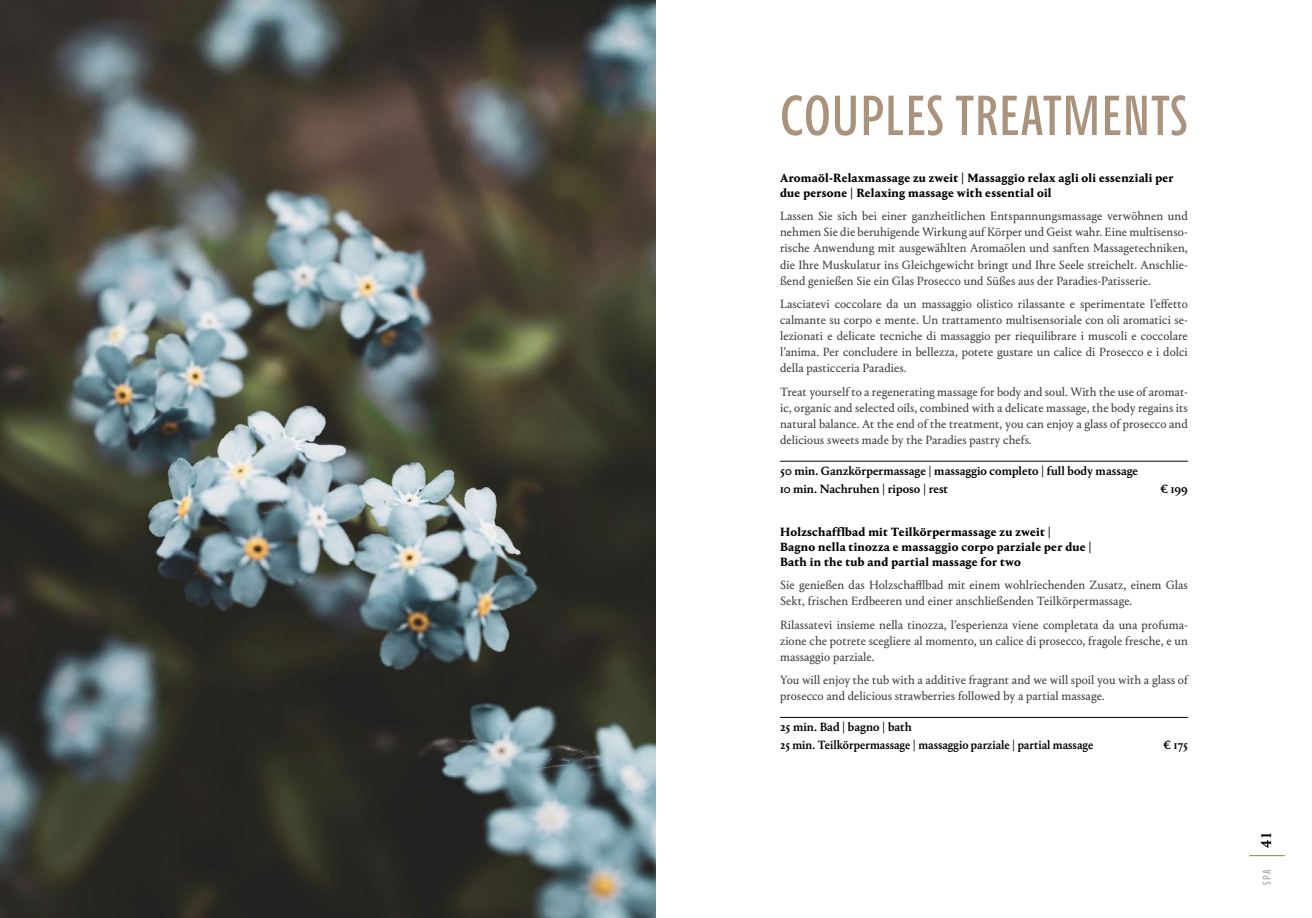
<style>
.page{position:relative;width:1312px;height:918px;background:#fff}
.page>*{position:absolute;margin:0;border:0;box-sizing:border-box;transform-origin:0 0}
.t1{font:900 56.25px "Roba Classic Monoline";letter-spacing:.01em;color:#aa937d}
.t2{font:500 15px "Portrait Text";color:#000}
.t3{font:12.5px/16.1px "Portrait Text";color:#3c3c3b;text-align:justify}
.t4{font:700 12.5px/15px "Portrait Text";letter-spacing:.02em;color:#000}
.t5{font:500 12.5px/18.1px "Portrait Text";color:#000}
.t6{font:700 11.25px "Roba Classic Monoline";color:#9d9d9c}
</style>
<div class="page">
<hr style="left:1248px;top:855px;width:36px;height:1px;background:#9b794e">
<hr style="left:780px;top:461px;width:407px;height:1px;background:#000">
<hr style="left:780px;top:717px;width:407px;height:1px;background:#000">
<img style="left:0;top:0;width:656px;height:918px">
<h1 class="t1" style="left:780px;top:83px;width:409px">COUPLES TREATMENTS</h1>
<p class="t4" style="left:780px;top:169px;width:395px">Aromaöl-Relaxmassage zu zweit | Massaggio relax agli oli essenziali per due persone | Relaxing massage with essential oil</p>
<p class="t3" style="left:780px;top:207px;width:409px">Lassen Sie sich bei einer ganzheitlichen Entspannungsmassage verwöhnen und nehmen Sie die beruhigende Wirkung auf Körper und Geist wahr. Eine multisenso&shy;rische Anwendung mit ausgewählten Aromaölen und sanften Massagetechniken, die Ihre Muskulatur ins Gleichgewicht bringt und Ihre Seele streichelt. Anschlie&shy;ßend genießen Sie ein Glas Prosecco und Süßes aus der Paradies-Patisserie.</p>
<p class="t3" style="left:780px;top:295px;width:409px">Lasciatevi coccolare da un massaggio olistico rilassante e sperimentate l’effetto calmante su corpo e mente. Un trattamento multisensoriale con oli aromatici se&shy;lezionati e delicate tecniche di massaggio per riequilibrare i muscoli e coccolare l’anima. Per concludere in bellezza, potete gustare un calice di Prosecco e i dolci della pasticceria Paradies.</p>
<p class="t3" style="left:780px;top:383px;width:409px">Treat yourself to a regenerating massage for body and soul. With the use of aromat&shy;ic, organic and selected oils, combined with a delicate massage, the body regains its natural balance. At the end of the treatment, you can enjoy a glass of prosecco and delicious sweets made by the Paradies pastry chefs.</p>
<p class="t5" style="left:780px;top:461px;width:359px">50 min. Ganzkörpermassage | massaggio completo | full body massage<br>10 min. Nachruhen | riposo | rest</p>
<p class="t5" style="left:1159px;top:479px;width:29px">€ 199</p>
<p class="t4" style="left:780px;top:524px;width:313px">Holzschafflbad mit Teilkörpermassage zu zweit |<br>Bagno nella tinozza e massaggio corpo parziale per due |<br>Bath in the tub and partial massage for two</p>
<p class="t3" style="left:780px;top:576px;width:409px">Sie genießen das Holzschafflbad mit einem wohlriechenden Zusatz, einem Glas<br>Sekt, frischen Erdbeeren und einer anschließenden Teilkörpermassage.</p>
<p class="t3" style="left:780px;top:616px;width:409px">Rilassatevi insieme nella tinozza, l’esperienza viene completata da una profuma&shy;zione che potrete scegliere al momento, un calice di prosecco, fragole fresche, e un massaggio parziale.</p>
<p class="t3" style="left:780px;top:671px;width:409px">You will enjoy the tub with a additive fragrant and we will spoil you with a glass of prosecco and delicious strawberries followed by a partial massage.</p>
<p class="t5" style="left:780px;top:717px;width:315px">25 min. Bad | bagno | bath<br>25 min. Teilkörpermassage | massaggio parziale | partial massage</p>
<p class="t5" style="left:1162px;top:735px;width:26px">€ 175</p>
<p class="t2" style="left:1254px;top:848px;width:16px;rotate:-90deg">41</p>
<p class="t6" style="left:1260px;top:885px;width:17px;rotate:-90deg">SPA</p>
</div>
